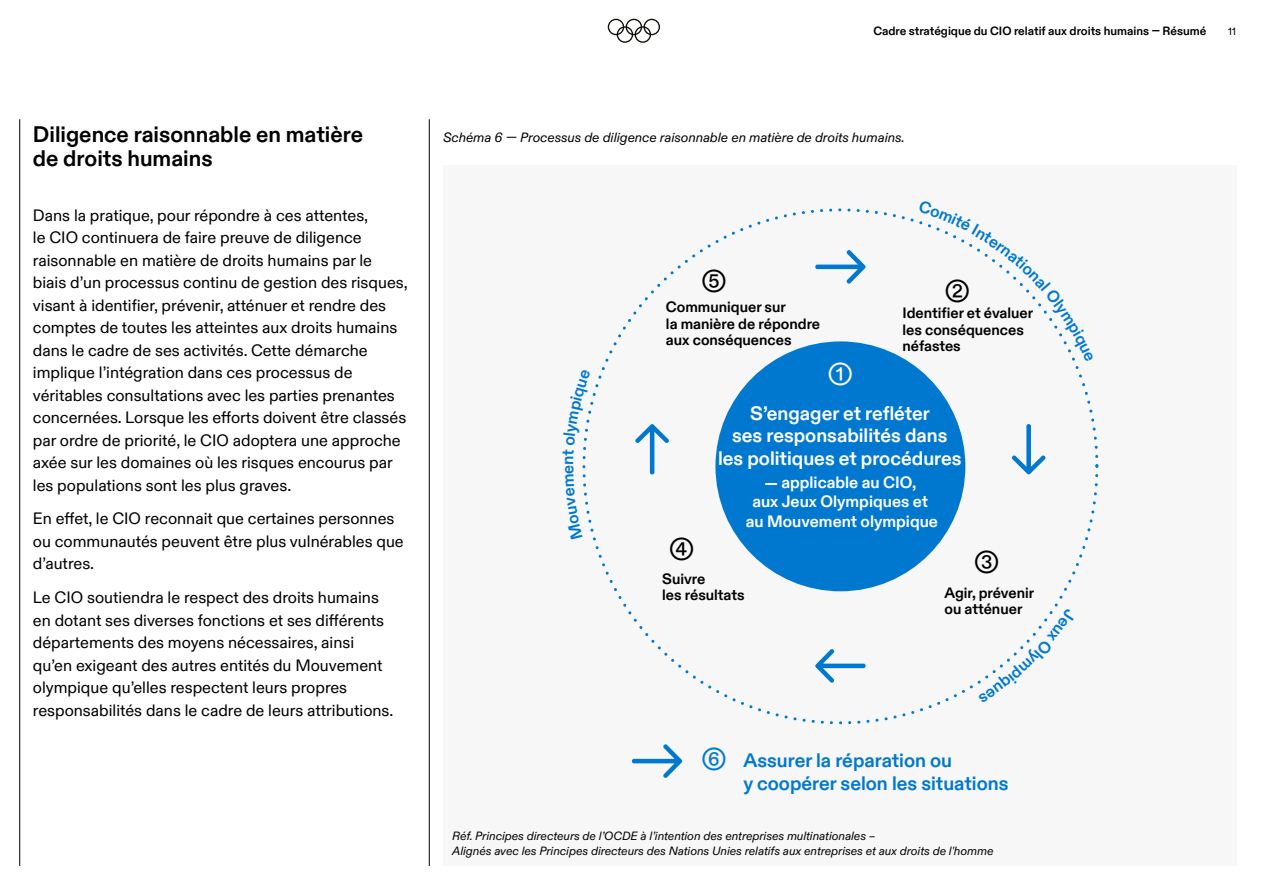
<style>
.page{position:relative;width:1263px;height:893px;background:#fff}
.page>*{position:absolute;margin:0;border:0;box-sizing:border-box;transform-origin:0 0}
.t1{font:31.5px "Olympic Sans";color:#000}
.t2{font:31.5px "Olympic Sans";color:#fff}
.t3{font:31.5px "Olympic Sans";color:#0078d0}
.SOUS-TITRE_-_1{font:700 22.5px/24px "Olympic Sans";color:#000}
.t4{font:700 19.5px/22.5px "Olympic Sans";color:#fff;text-align:center}
.t5{font:700 19.5px/22.5px "Olympic Sans";color:#0078d0}
.TEXTE_2_-_courant{font:16.5px/22.5px "Olympic Sans";color:#000}
.t6{font:700 16.5px/19.8px "Olympic Sans";color:#fff;text-align:center}
.t7{font:700 15px/16.5px "Olympic Sans";color:#000}
.TEXTE_2_-_courant-2{font:italic 13.5px "Olympic Sans";color:#000}
.t8{font:italic 12px/15px "Olympic Sans";color:#000}
.t9{font:700 12px "Olympic Sans";color:#000}
.t10{font:10.5px "Olympic Sans";color:#000}
.s1{font-family:"Olympic Headline";font-weight:400}
</style>
<div class="page">
<svg style="left:608px;top:19px;width:52px;height:24px"></svg>
<hr style="left:429px;top:119px;width:1px;height:747px;background:#000">
<hr style="left:19px;top:119px;width:1px;height:747px;background:#000">
<div style="left:444px;top:166px;width:793px;height:700px;background:#f7f7f7"></div>
<div style="left:715px;top:341px;width:250px;height:250px;background:#0078d0;border-radius:50%"></div>
<svg style="left:815px;top:250px;width:50px;height:34px"></svg>
<svg style="left:632px;top:744px;width:50px;height:34px"></svg>
<svg style="left:815px;top:649px;width:50px;height:34px"></svg>
<svg style="left:1012px;top:424px;width:34px;height:50px"></svg>
<svg style="left:635px;top:424px;width:34px;height:50px"></svg>
<svg style="left:919px;top:221px;width:156px;height:140px"></svg>
<svg style="left:978px;top:611px;width:75px;height:73px"></svg>
<svg style="left:582px;top:402px;width:9px;height:129px"></svg>
<p class="SOUS-TITRE_-_1" style="left:33px;top:121px;width:332px">Diligence raisonnable en matière de droits humains</p>
<p class="TEXTE_2_-_courant" style="left:33px;top:202px;width:376px">Dans la pratique, pour répondre à ces attentes,<br>le CIO continuera de faire preuve de diligence raisonnable en matière de droits humains par le biais d’un processus continu de gestion des risques, visant à identifier, prévenir, atténuer et rendre des comptes de toutes les atteintes aux droits humains dans le cadre de ses activités. Cette démarche implique l’intégration dans ces processus de véritables consultations avec les parties prenantes concernées. Lorsque les efforts doivent être classés par ordre de priorité, le CIO adoptera une approche axée sur les domaines où les risques encourus par les populations sont les plus graves.</p>
<p class="TEXTE_2_-_courant" style="left:33px;top:506px;width:372px">En effet, le CIO reconnait que certaines personnes ou communautés peuvent être plus vulnérables que d’autres.</p>
<p class="TEXTE_2_-_courant" style="left:33px;top:585px;width:360px">Le CIO soutiendra le respect des droits humains en dotant ses diverses fonctions et ses différents départements des moyens nécessaires, ainsi qu’en exigeant des autres entités du Mouvement olympique qu’elles respectent leurs propres responsabilités dans le cadre de leurs attributions.</p>
<p class="t9" style="left:873px;top:22px;width:334px">Cadre stratégique du CIO relatif aux droits humains <span class="s1">—</span> Résumé</p>
<p class="t10" style="left:1228px;top:24px;width:9px">11</p>
<p class="TEXTE_2_-_courant-2" style="left:443px;top:127px;width:463px">Schéma 6 — Processus de diligence raisonnable en matière de droits humains.</p>
<p class="t1" style="left:701px;top:257px;width:27px">⑤</p>
<p class="t7" style="left:666px;top:298px;width:121px">Communiquer sur</p>
<p class="t7" style="left:666px;top:314px;width:156px">la manière de répondre aux conséquences</p>
<p class="t2" style="left:827px;top:350px;width:27px">①</p>
<p class="t1" style="left:944px;top:267px;width:27px">②</p>
<p class="t7" style="left:902px;top:304px;width:132px">Identifier et évaluer les conséquences néfastes</p>
<p class="t1" style="left:669px;top:525px;width:27px">④</p>
<p class="t7" style="left:662px;top:569px;width:45px">Suivre</p>
<p class="t4" style="left:718px;top:401px;width:245px">S’engager et refléter<br>ses responsabilités dans les politiques et procédures</p>
<p class="t6" style="left:746px;top:471px;width:194px">― applicable au CIO,<br>aux Jeux Olympiques et au Mouvement olympique</p>
<p class="t1" style="left:974px;top:538px;width:27px">③</p>
<p class="t7" style="left:662px;top:586px;width:84px">les résultats</p>
<p class="t7" style="left:944px;top:584px;width:91px">Agir, prévenir ou atténuer</p>
<p class="t3" style="left:701px;top:735px;width:27px">⑥</p>
<p class="t5" style="left:743px;top:748px;width:266px">Assurer la réparation ou<br>y coopérer selon les situations</p>
<p class="t8" style="left:452px;top:828px;width:543px">Réf. Principes directeurs de l’OCDE à l’intention des entreprises multinationales –<br>Alignés avec les Principes directeurs des Nations Unies relatifs aux entreprises et aux droits de l'homme</p>
</div>
